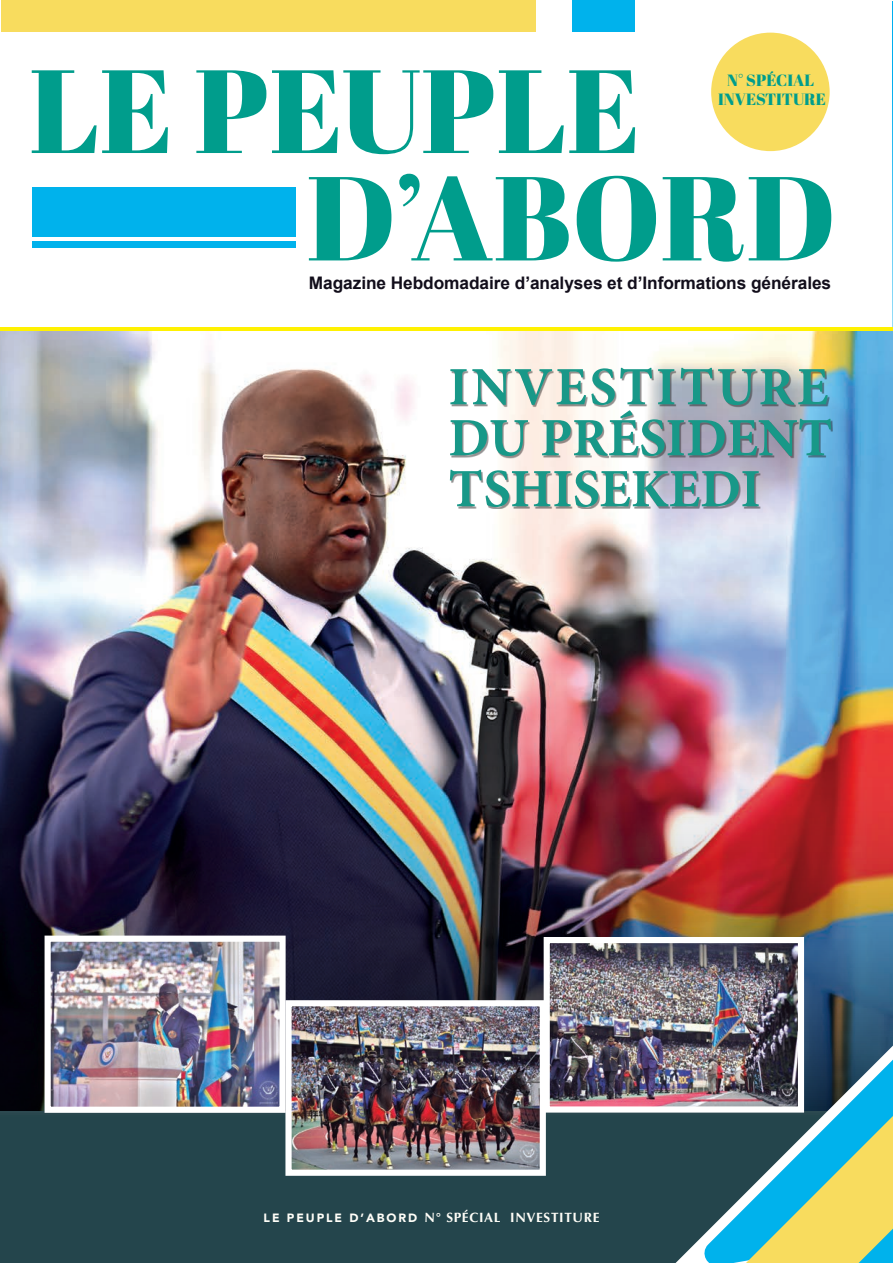
<style>
.page{position:relative;width:893px;height:1263px;background:#fff}
.page>*{position:absolute;margin:0;border:0;box-sizing:border-box;transform-origin:0 0}
.t1{font:119.1px "Abril Fatface";color:#009d8c}
.t2{font:118.05px "Abril Fatface";color:#009d8c}
.t3{font:700 54px/51px "Minion Pro";color:#189888;text-align:justify}
.t4{font:700 17.25px "Arial";letter-spacing:-.005em;color:#120e1b}
.t5{font:16.35px/19.5px "Abril Fatface";color:#009d8c;text-align:center}
.t6{font:700 13.5px "Optima";letter-spacing:.05em;color:#fffef8}
.s1{font-family:"Avenir";font-weight:900;font-size:12px}
</style>
<div class="page">
<img style="left:1px;top:331px;width:891px;height:248px">
<div style="left:32px;top:187px;width:264px;height:50px;background:#00b2ec"></div>
<div style="left:32px;top:242px;width:264px;height:6px;background:#00b2ec"></div>
<div style="left:711px;top:33px;width:119px;height:118px;background:#f8dc5e;border-radius:50%"></div>
<div style="left:1px;top:1px;width:535px;height:31px;background:#f8dc5e"></div>
<div style="left:573px;top:1px;width:62px;height:31px;background:#00b2ec"></div>
<img style="left:1px;top:579px;width:891px;height:684px">
<img style="left:52px;top:942px;width:227px;height:164px">
<div style="left:45px;top:935px;width:241px;height:178px;border:6px solid #fff"></div>
<img style="left:292px;top:1007px;width:247px;height:162px">
<div style="left:285px;top:1000px;width:261px;height:176px;border:6px solid #fff"></div>
<img style="left:551px;top:944px;width:246px;height:161px">
<div style="left:544px;top:937px;width:260px;height:175px;border:6px solid #fff"></div>
<img style="left:658px;top:1000px;width:234px;height:83px">
<img style="left:700px;top:1014px;width:192px;height:69px">
<svg style="left:645px;top:1083px;width:247px;height:180px;background:#669286"></svg>
<hr style="left:0;top:327px;width:893px;height:4px;background:#fff101">
<div style="left:451px;top:369px;width:382px;height:140px;background:#231f20;opacity:.49"></div>
<h2 class="t2" style="left:29px;top:28px;width:613px">LE PEUPLE</h2>
<p class="t5" style="left:718px;top:70px;width:109px">N° SPÉCIAL<br>INVESTITURE</p>
<h1 class="t1" style="left:306px;top:134px;width:531px">D’ABORD</h1>
<p class="t4" style="left:309px;top:272px;width:524px">Magazine Hebdomadaire d’analyses et d’Informations générales</p>
<h3 class="t3" style="left:448px;top:361px;width:385px">INVESTITURE DU PRÉSIDENT TSHISEKEDI</h3>
<p class="t6" style="left:264px;top:1210px;width:337px"><span class="s1">LE PEUPLE D’ABORD</span> N° SPÉCIAL INVESTITURE</p>
</div>
